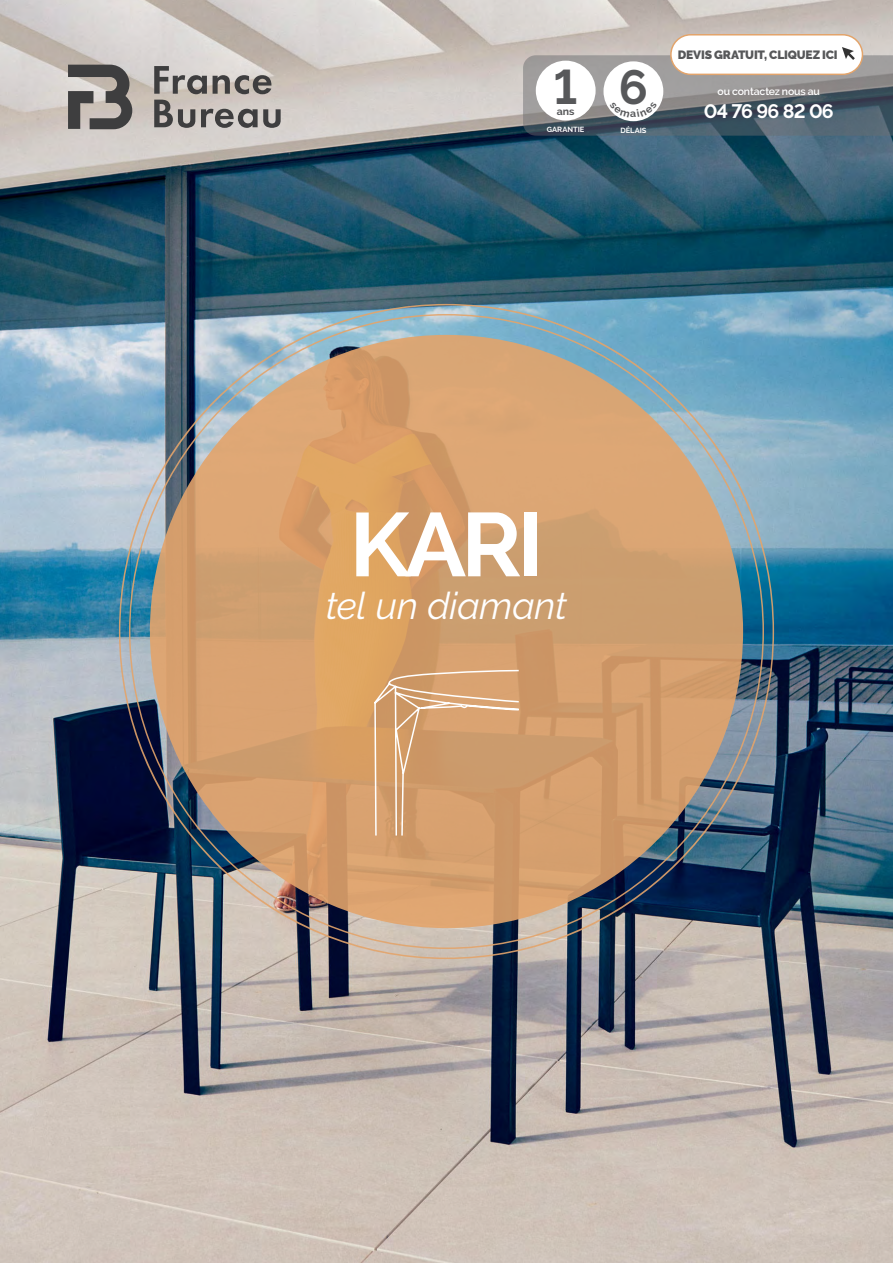
<style>
.page{position:relative;width:893px;height:1263px;background:#fff}
.page>*{position:absolute;margin:0;border:0;box-sizing:border-box;transform-origin:0 0}
.t1{font:700 90px "Raleway";color:#fff}
.t2{font:700 48px "Raleway";color:#57585a}
.t3{font:italic 37.5px "Raleway";letter-spacing:-.005em;color:#fff}
.t4{font:700 19.5px "Raleway";letter-spacing:-.045em;color:#fff}
.t5{font:900 12px "Raleway";letter-spacing:-.01em;color:#57585a}
.t6{font:600 10.5px "Raleway";letter-spacing:-.01em;color:#fff}
.t7{font:700 10.5px "Raleway";color:#57585a}
.t8{font:700 7.5px "Raleway";color:#fff}
</style>
<div class="page">
<img style="left:0;top:0;width:893px;height:1263px">
<img style="left:119px;top:304px;width:655px;height:655px">
<svg style="left:129px;top:314px;width:635px;height:635px;background:#b5997d"></svg>
<svg style="left:373px;top:669px;width:147px;height:168px;background:#d3a171"></svg>
<svg style="left:154px;top:66px;width:53px;height:28px"></svg>
<svg style="left:213px;top:75px;width:58px;height:19px"></svg>
<svg style="left:154px;top:100px;width:41px;height:28px"></svg>
<svg style="left:201px;top:109px;width:80px;height:19px;background:#868482"></svg>
<svg style="left:68px;top:65px;width:64px;height:64px;background:#7d7977"></svg>
<div style="left:671px;top:35px;width:191px;height:39px;background:#fff;border-radius:20px"></div>
<div style="left:670px;top:34px;width:193px;height:41px;border:2px solid #e3a46b;border-radius:20px"></div>
<svg style="left:523px;top:47px;width:370px;height:89px"></svg>
<h2 class="t2" style="left:554px;top:59px;width:25px">1</h2>
<p class="t7" style="left:557px;top:105px;width:19px">ans</p>
<p class="t8" style="left:547px;top:125px;width:12px">GARA</p>
<p class="t8" style="left:567px;top:125px;width:19px">NTIE</p>
<h2 class="t2" style="left:619px;top:60px;width:31px">6</h2>
<p class="t8" style="left:620px;top:126px;width:28px">DÉLAIS</p>
<p class="t5" style="left:678px;top:48px;width:162px">DEVIS GRATUIT, CLIQUEZ ICI</p>
<p class="t6" style="left:717px;top:85px;width:104px">ou contactez nous au</p>
<h3 class="t4" style="left:704px;top:100px;width:132px">04 76 96 82 06</h3>
<h1 class="t1" style="left:350px;top:493px;width:195px">Kari</h1>
<h3 class="t3" style="left:326px;top:584px;width:243px">tel un diamant</h3>
</div>
